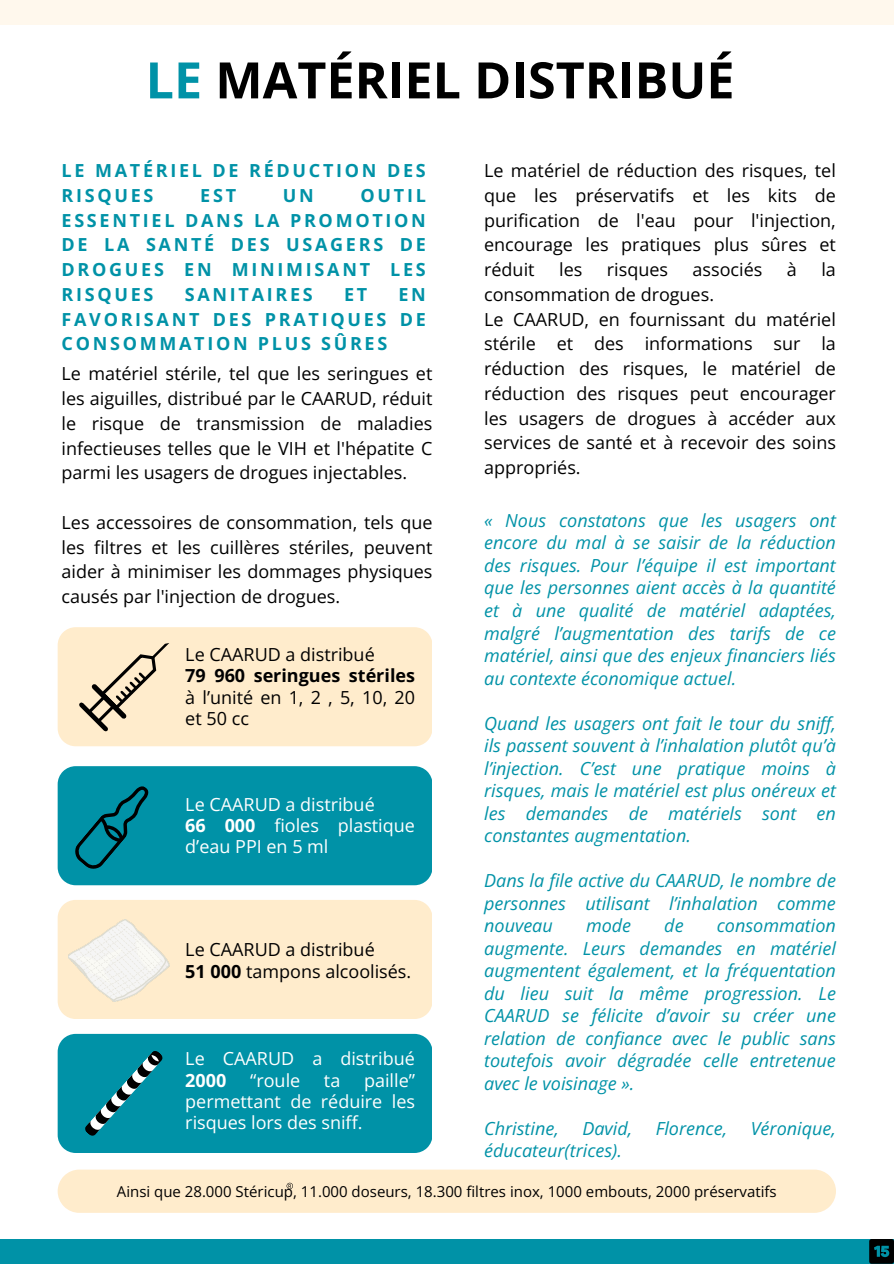
<style>
.page{position:relative;width:894px;height:1264px;background:#fff}
.page>*{position:absolute;margin:0;border:0;box-sizing:border-box;transform-origin:0 0}
.t1{font:700 50.25px "Open Sans";color:#000}
.t2{font:italic 18px/22.5px "Open Sans";color:#0092a7;text-align:justify}
.t3{font:18px/24.8px "Open Sans";color:#000}
.t4{font:700 18px/24.8px "Open Sans";letter-spacing:.15em;color:#0092a7;text-align:justify}
.t5{font:18px/21.3px "Open Sans";color:#fff}
.t6{font:15px "Open Sans";color:#000}
.s1{color:#0092a7}
.s2{font-weight:700}
</style>
<div class="page">
<div style="left:58px;top:900px;width:374px;height:119px;background:#ffeccc"></div>
<div style="left:0;top:0;width:893px;height:24px;background:#fff8ed"></div>
<div style="left:0;top:1238px;width:893px;height:25px;background:#0092a7"></div>
<div style="left:58px;top:766px;width:374px;height:119px;background:#0092a7"></div>
<div style="left:58px;top:627px;width:374px;height:119px;background:#ffeccc"></div>
<div style="left:58px;top:1033px;width:374px;height:119px;background:#0092a7"></div>
<img style="left:68px;top:920px;width:101px;height:81px">
<div style="left:58px;top:1169px;width:777px;height:43px;background:#ffeccc"></div>
<svg style="left:868px;top:1238px;width:25px;height:25px"></svg>
<h3 class="t1" style="left:145px;top:45px;width:590px"><span class="s1">LE</span> MATÉRIEL DISTRIBUÉ</h3>
<h3 class="t4" style="left:62px;top:158px;width:366px">LE MATÉRIEL DE RÉDUCTION DES<br>RISQUES</h3>
<h3 class="t4" style="left:62px;top:182px;width:366px;text-indent:299px">OUTIL ESSENTIEL DANS LA PROMOTION DE LA SANTÉ DES USAGERS DE DROGUES EN MINIMISANT LES RISQUES</h3>
<h3 class="t4" style="left:200px;top:182px;width:37px">EST</h3>
<h3 class="t4" style="left:283px;top:182px;width:32px">UN</h3>
<h3 class="t4" style="left:185px;top:281px;width:129px">SANITAIRES</h3>
<h3 class="t4" style="left:344px;top:281px;width:25px">ET</h3>
<h3 class="t4" style="left:62px;top:281px;width:366px;text-indent:337px">EN FAVORISANT DES PRATIQUES DE CONSOMMATION PLUS SÛRES</h3>
<p class="t3" style="left:62px;top:361px;width:372px;text-align:justify">Le matériel stérile, tel que les seringues et les aiguilles, distribué par le CAARUD, réduit le risque de transmission de maladies infectieuses telles que le VIH et l'hépatite C parmi les usagers de drogues injectables.</p>
<h3 class="t3" style="left:62px;top:509px;width:372px;text-align:justify">Les accessoires de consommation, tels que les filtres et les cuillères stériles, peuvent aider à minimiser les dommages physiques causés par l'injection de drogues.</h3>
<p class="t3" style="left:185px;top:643px;width:231px;line-height:21.3px">Le CAARUD a distribué<br><span class="s2">79 960 seringues stériles </span>à l’unité en 1, 2 , 5, 10, 20 et 50 cc</p>
<h3 class="t5" style="left:185px;top:792px;width:231px">Le CAARUD a distribué<br><span class="s2">66 000</span> fioles plastique d’eau PPI en 5 ml</h3>
<h3 class="t3" style="left:185px;top:938px;width:227px;line-height:21.3px">Le CAARUD a distribué<br><span class="s2">51 000</span> tampons alcoolisés.</h3>
<h3 class="t5" style="left:185px;top:1047px;width:231px">Le CAARUD a distribué<br><span class="s2">2000</span></h3>
<h3 class="t5" style="left:185px;top:1069px;width:231px;text-align:justify;text-indent:179px">paille” permettant de réduire les risques lors des sniff.</h3>
<h3 class="t5" style="left:250px;top:1069px;width:52px">“roule</h3>
<h3 class="t5" style="left:324px;top:1069px;width:18px">ta</h3>
<h3 class="t3" style="left:484px;top:158px;width:353px;text-align:justify">Le matériel de réduction des risques, tel que les préservatifs et les kits de purification de l'eau pour l'injection, encourage les pratiques plus sûres et réduit</h3>
<h3 class="t3" style="left:559px;top:257px;width:25px">les</h3>
<h3 class="t3" style="left:606px;top:257px;width:63px">risques</h3>
<h3 class="t3" style="left:692px;top:257px;width:71px">associés</h3>
<h3 class="t3" style="left:786px;top:257px;width:11px">à</h3>
<h3 class="t3" style="left:821px;top:257px;width:16px">la</h3>
<h3 class="t3" style="left:484px;top:281px;width:353px">consommation de drogues.<br>Le CAARUD, en fournissant du matériel stérile et des informations sur la réduction des risques, le matériel de réduction des risques peut encourager les usagers de drogues à accéder aux services de santé et à recevoir des soins appropriés.</h3>
<h3 class="t2" style="left:484px;top:508px;width:353px">« Nous constatons que les usagers ont encore du mal à se saisir de la réduction des risques. Pour l’équipe il est important que les personnes aient accès à la quantité et à une qualité de matériel adaptées, malgré l’augmentation des tarifs de ce matériel, ainsi que des enjeux financiers liés au contexte économique actuel.</h3>
<h3 class="t2" style="left:484px;top:711px;width:353px">Quand les usagers ont fait le tour du sniff, ils passent souvent à l’inhalation plutôt qu’à l’injection. C’est une pratique moins à risques, mais le matériel est plus onéreux et les demandes de matériels sont en constantes augmentation.</h3>
<h3 class="t2" style="left:484px;top:868px;width:353px">Dans la file active du CAARUD, le nombre de personnes utilisant l’inhalation comme nouveau</h3>
<h3 class="t2" style="left:586px;top:913px;width:47px">mode</h3>
<h3 class="t2" style="left:664px;top:913px;width:21px">de</h3>
<h3 class="t2" style="left:484px;top:913px;width:353px;text-indent:232px">consommation augmente. Leurs demandes en matériel augmentent également, et la fréquentation du lieu suit la même progression. Le CAARUD se félicite d’avoir su créer une relation de confiance avec le public sans toutefois avoir dégradée celle entretenue avec le voisinage ».</h3>
<p class="t2" style="left:484px;top:1116px;width:76px">Christine,</p>
<p class="t2" style="left:582px;top:1116px;width:51px">David,</p>
<p class="t2" style="left:655px;top:1116px;width:73px">Florence,</p>
<p class="t2" style="left:750px;top:1116px;width:87px">Véronique,</p>
<p class="t2" style="left:484px;top:1138px;width:139px">éducateur(trices).</p>
<h2 class="t6" style="left:117px;top:1180px;width:661px">Ainsi que 28.000 Stéricup, 11.000 doseurs, 18.300 filtres inox, 1000 embouts, 2000 préservatifs</h2>
</div>
